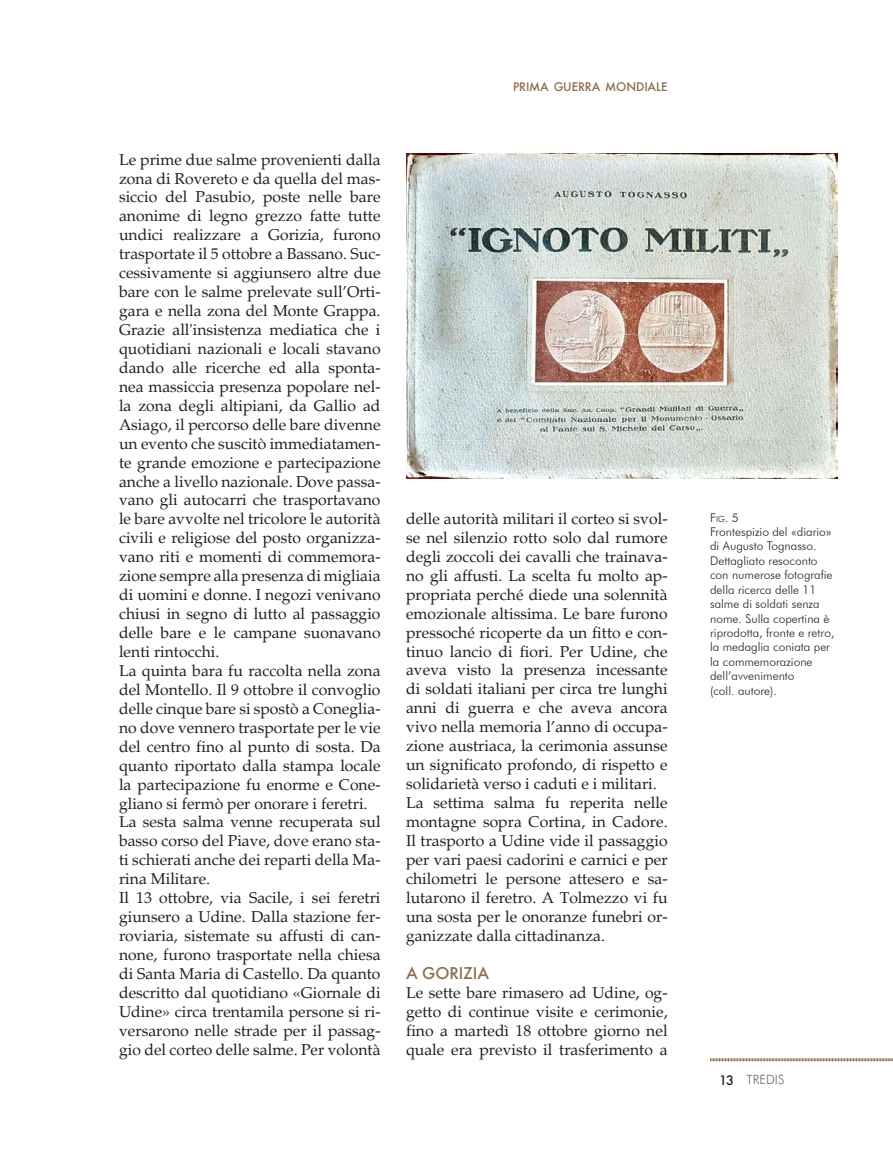
<style>
.page{position:relative;width:893px;height:1174px;background:#fff}
.page>*{position:absolute;margin:0;border:0;box-sizing:border-box;transform-origin:0 0}
.Normale{font:15.75px/18.9px "Palatino";color:#231f20;text-align:justify}
.Normale-2{font:500 15.75px "Futura";letter-spacing:-.01em;color:#8a6d49}
.t1{font:300 12.75px "Futura BT";color:#6c6d70}
.t2{font:300 12px/14.4px "Futura BT";color:#231f20}
.t3{font:300 12px "Futura BT";color:#231f20}
.t4{font:500 11.55px "Futura";letter-spacing:-.01em;color:#8a6d49}
.s1{font-size:8.4px}
.s2{font-family:"Avenir"}
.s3{font-family:"Futura";font-weight:500;color:#231f20}
</style>
<div class="page">
<svg style="left:710px;top:1058px;width:183px;height:3px"></svg>
<img style="left:406px;top:153px;width:432px;height:325px">
<p class="Normale" style="left:119px;top:150px;width:263px">Le prime due salme provenienti dalla zona di Rovereto e da quella del mas&shy;siccio del Pasubio, poste nelle bare anonime di legno grezzo fatte tutte undici realizzare a Gorizia, furono trasportate il 5 ottobre a Bassano. Suc&shy;cessivamente si aggiunsero altre due bare con le salme prelevate sull’Orti&shy;gara e nella zona del Monte Grappa.<br>Grazie all'insistenza mediatica che i quotidiani nazionali e locali stavano dando alle ricerche ed alla sponta&shy;nea massiccia presenza popolare nel&shy;la zona degli altipiani, da Gallio ad Asiago, il percorso delle bare divenne un evento che suscitò immediatamen&shy;te grande emozione e partecipazione anche a livello nazionale. Dove passa&shy;vano gli autocarri che trasportavano le bare avvolte nel tricolore le autorità civili e religiose del posto organizza&shy;vano riti e momenti di commemora&shy;zione sempre alla presenza di migliaia di uomini e donne. I negozi venivano chiusi in segno di lutto al passaggio delle bare e le campane suonavano lenti rintocchi.</p>
<p class="Normale" style="left:119px;top:661px;width:263px">La quinta bara fu raccolta nella zona del Montello. Il 9 ottobre il convoglio delle cinque bare si spostò a Coneglia&shy;no dove vennero trasportate per le vie del centro fino al punto di sosta. Da quanto riportato dalla stampa locale la partecipazione fu enorme e Cone&shy;gliano si fermò per onorare i feretri.</p>
<p class="Normale" style="left:119px;top:813px;width:263px">La sesta salma venne recuperata sul basso corso del Piave, dove erano sta&shy;ti schierati anche dei reparti della Ma&shy;rina Militare.</p>
<p class="Normale" style="left:119px;top:888px;width:263px">Il 13 ottobre, via Sacile, i sei feretri giunsero a Udine. Dalla stazione fer&shy;roviaria, sistemate su affusti di can&shy;none, furono trasportate nella chiesa di Santa Maria di Castello. Da quanto descritto dal quotidiano «Giornale di Udine» circa trentamila persone si ri&shy;versarono nelle strade per il passag&shy;gio del corteo delle salme. Per volontà</p>
<p class="t4" style="left:513px;top:78px;width:156px">PRIMA GUERRA MONDIALE</p>
<p class="Normale" style="left:406px;top:509px;width:263px">delle autorità militari il corteo si svol&shy;se nel silenzio rotto solo dal rumore degli zoccoli dei cavalli che trainava&shy;no gli affusti. La scelta fu molto ap&shy;propriata perché diede una solennità emozionale altissima. Le bare furono pressoché ricoperte da un fitto e con&shy;tinuo lancio di fiori. Per Udine, che aveva visto la presenza incessante di soldati italiani per circa tre lunghi anni di guerra e che aveva ancora vivo nella memoria l’anno di occupa&shy;zione austriaca, la cerimonia assunse un significato profondo, di rispetto e solidarietà verso i caduti e i militari.</p>
<p class="Normale" style="left:406px;top:793px;width:263px">La settima salma fu reperita nelle montagne sopra Cortina, in Cadore.<br>Il trasporto a Udine vide il passaggio per vari paesi cadorini e carnici e per chilometri le persone attesero e sa&shy;lutarono il feretro. A Tolmezzo vi fu una sosta per le onoranze funebri or&shy;ganizzate dalla cittadinanza.</p>
<p class="Normale-2" style="left:406px;top:962px;width:84px">A GORIZIA</p>
<p class="Normale" style="left:406px;top:983px;width:263px">Le sette bare rimasero ad Udine, og&shy;getto di continue visite e cerimonie, fino a martedì 18 ottobre giorno nel quale era previsto il trasferimento a</p>
<p class="t3" style="left:710px;top:510px;width:30px">F<span class="s1">ig</span>. 5</p>
<p class="t2" style="left:710px;top:524px;width:126px">Frontespizio del <span class="s2">«</span>diario<span class="s2">» </span>di Augusto Tognasso.<br>Dettagliato resoconto con numerose fotografie della ricerca delle 11 salme di soldati senza nome. Sulla copertina è riprodotta, fronte e retro, la medaglia coniata per la commemorazione dell’avvenimento</p>
<p class="t2" style="left:710px;top:683px;width:68px">(coll. autore).</p>
<p class="t1" style="left:719px;top:1072px;width:67px"><span class="s3">13</span> TREDIS</p>
</div>
